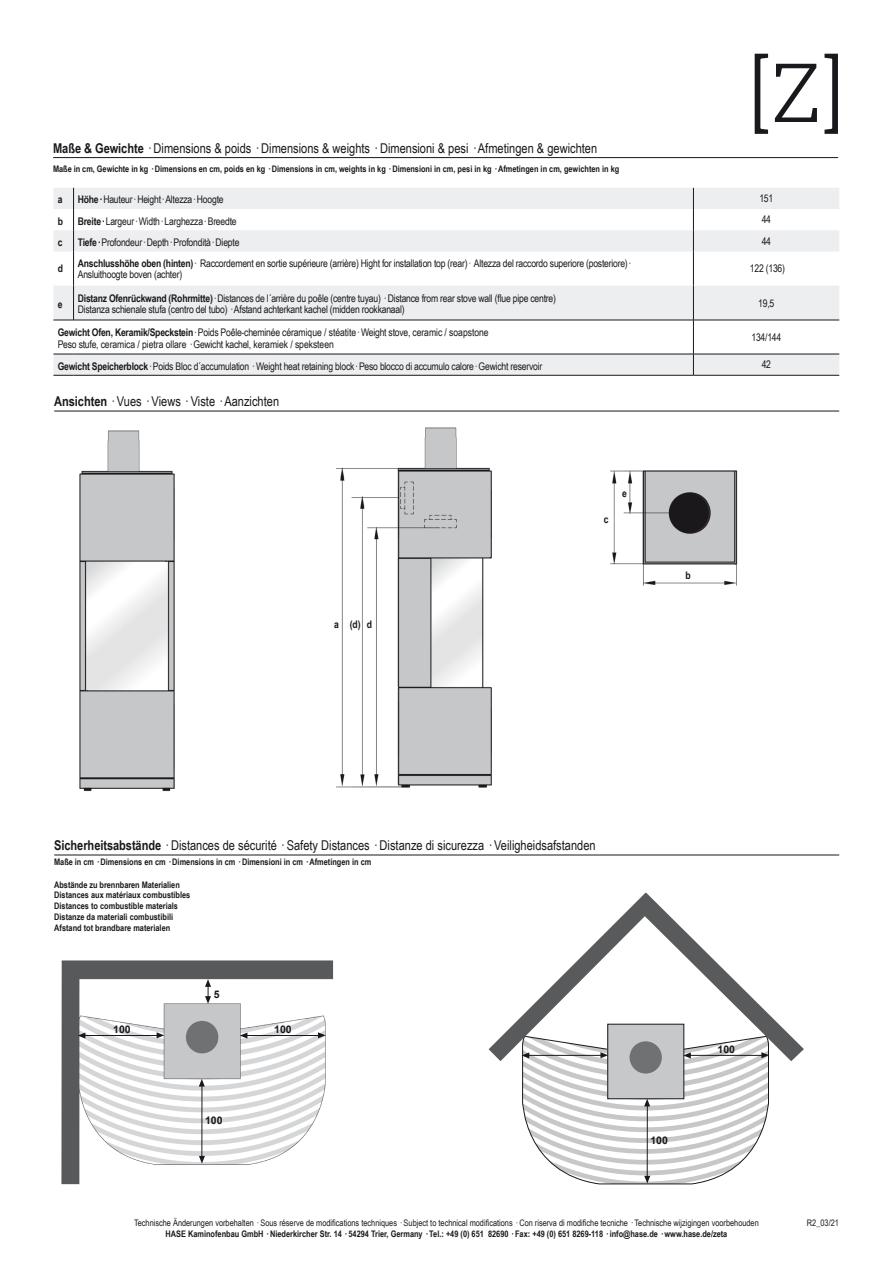
<style>
.page{position:relative;width:893px;height:1263px;background:#fff}
.page>*{position:absolute;margin:0;border:0;box-sizing:border-box;transform-origin:0 0}
.t1{font:300 92.4px "Adelle";color:#1a181c}
.t2{font:13.5px "Arial Narrow";color:#1a181c}
.t3{font:10.5px/10.5px "Arial Narrow";letter-spacing:-.02em;color:#1a181c}
.t4{font:700 10.5px "Arial";color:#1a181c}
.t5{font:700 10.5px "Arial Narrow";color:#1a181c}
.t6{font:700 9px/10.8px "Arial Narrow";color:#1a181c}
.t7{font:9px "Arial Narrow";color:#1a181c}
.s1{font-size:80.4px}
.s2{font-weight:700}
.s3{color:#df007c}
.s4{font-style:inherit}
</style>
<div class="page">
<hr style="left:53px;top:157px;width:785px;height:1px;background:#1a181c">
<svg style="left:53px;top:188px;width:786px;height:187px;fill:#edeeef"></svg>
<svg style="left:73px;top:188px;width:1px;height:64px"></svg>
<hr style="left:73px;top:252px;width:1px;height:34px;background:#1a181c">
<hr style="left:73px;top:286px;width:1px;height:34px;background:#1a181c">
<svg style="left:693px;top:188px;width:1px;height:64px"></svg>
<hr style="left:693px;top:252px;width:1px;height:34px;background:#1a181c">
<hr style="left:693px;top:286px;width:1px;height:34px;background:#1a181c">
<hr style="left:693px;top:320px;width:1px;height:34px;background:#1a181c">
<svg style="left:693px;top:355px;width:1px;height:20px"></svg>
<svg style="left:53px;top:320px;width:21px;height:1px"></svg>
<hr style="left:74px;top:320px;width:619px;height:1px;background:#1a181c">
<hr style="left:693px;top:320px;width:146px;height:1px;background:#1a181c">
<svg style="left:53px;top:354px;width:21px;height:1px"></svg>
<hr style="left:74px;top:354px;width:619px;height:1px;background:#1a181c">
<hr style="left:693px;top:354px;width:146px;height:1px;background:#1a181c">
<svg style="left:53px;top:375px;width:21px;height:1px"></svg>
<hr style="left:74px;top:375px;width:619px;height:1px;background:#1a181c">
<hr style="left:693px;top:375px;width:146px;height:1px;background:#1a181c">
<img style="left:79px;top:431px;width:96px;height:361px">
<img style="left:335px;top:427px;width:157px;height:361px">
<img style="left:610px;top:470px;width:128px;height:116px">
<hr style="left:54px;top:855px;width:785px;height:1px;background:#1a181c">
<hr style="left:54px;top:411px;width:785px;height:1px;background:#1a181c">
<svg style="left:489px;top:892px;width:315px;height:169px"></svg>
<svg style="left:522px;top:1036px;width:247px;height:148px"></svg>
<img style="left:61px;top:960px;width:272px;height:225px">
<svg style="left:78px;top:1032px;width:7px;height:6px"></svg>
<hr style="left:83px;top:1035px;width:77px;height:1px;background:#1a181c">
<svg style="left:157px;top:1032px;width:7px;height:6px"></svg>
<svg style="left:240px;top:1032px;width:7px;height:6px"></svg>
<hr style="left:246px;top:1035px;width:76px;height:1px;background:#1a181c">
<svg style="left:318px;top:1032px;width:8px;height:6px"></svg>
<svg style="left:199px;top:1156px;width:6px;height:7px"></svg>
<hr style="left:201px;top:1086px;width:1px;height:71px;background:#1a181c">
<svg style="left:199px;top:1079px;width:6px;height:7px"></svg>
<svg style="left:205px;top:979px;width:6px;height:25px"></svg>
<h1 class="t1" style="left:748px;top:32px;width:97px">[<span class="s1">Z</span>]</h1>
<p class="t2" style="left:53px;top:138px;width:546px"><span class="s2">Maße &amp; Gewichte</span> · Dimensions &amp; poids · Dimensions &amp; weights · Dimensioni &amp; pesi · Afmetingen &amp; gewichten</p>
<p class="t6" style="left:53px;top:163px;width:568px">Maße in cm, Gewichte in kg · Dimensions en cm, poids en kg · Dimensions in cm, weights in kg · Dimensioni in cm, pesi in kg · Afmetingen in cm, gewichten in kg</p>
<p class="t5" style="left:58px;top:192px;width:6px">a</p>
<p class="t3" style="left:78px;top:194px;width:147px"><span class="s2">Höhe·</span> Hauteur· Height· Altezza· Hoogte</p>
<p class="t3" style="left:759px;top:193px;width:15px">151</p>
<p class="t5" style="left:58px;top:213px;width:7px">b</p>
<p class="t3" style="left:78px;top:215px;width:160px"><span class="s2">Breite·</span> Largeur· Width· Larghezza· Breedte</p>
<p class="t3" style="left:762px;top:214px;width:11px">44</p>
<p class="t5" style="left:58px;top:234px;width:6px">c</p>
<p class="t3" style="left:78px;top:236px;width:163px"><span class="s2">Tiefe·</span> Profondeur· Depth· Profondità· Diepte</p>
<p class="t3" style="left:762px;top:235px;width:11px">44</p>
<p class="t5" style="left:58px;top:261px;width:7px">d</p>
<p class="t3" style="left:78px;top:258px;width:554px"><span class="s2">Anschlusshöhe oben (hinten)</span>· Raccordement en sortie supérieure (arrière) Hight for installation top (rear)<span class="s3">·</span> <span class="s4">A</span>ltezza del raccordo superiore (posteriore)·<br>Ansluithoogte boven (achter)</p>
<p class="t3" style="left:750px;top:263px;width:37px">122 (136)</p>
<p class="t5" style="left:58px;top:296px;width:6px">e</p>
<p class="t3" style="left:78px;top:293px;width:480px"><span class="s2">Distanz Ofenrückwand (Rohrmitte)</span>· Distances de l´arrière du poêle (centre tuyau) · Distance from rear stove wall (flue pipe centre)<br>Distanza schienale stufa (centro del tubo) · Afstand achterkant kachel (midden rookkanaal)</p>
<p class="t3" style="left:758px;top:297px;width:18px">19,5</p>
<p class="t3" style="left:58px;top:325px;width:432px;line-height:12.6px"><span class="s2">Gewicht Ofen, Keramik/Speckstein</span>· Poids Poêle-cheminée céramique / stéatite· Weight stove, ceramic / soapstone<br>Peso stufe, ceramica / pietra ollare · Gewicht kachel, keramiek / speksteen</p>
<p class="t3" style="left:751px;top:331px;width:31px">134/144</p>
<p class="t3" style="left:58px;top:360px;width:486px"><span class="s2">Gewicht Speicherblock</span>· Poids Bloc d´accumulation · Weight heat retaining block· Peso blocco di accumulo calore· Gewicht reservoir</p>
<p class="t3" style="left:762px;top:359px;width:11px">42</p>
<p class="t2" style="left:54px;top:392px;width:226px"><span class="s2">Ansichten</span> · Vues · Views · Viste · Aanzichten</p>
<p class="t5" style="left:334px;top:616px;width:39px">a (d) d</p>
<p class="t5" style="left:604px;top:511px;width:6px">c</p>
<p class="t5" style="left:622px;top:486px;width:6px">e</p>
<p class="t5" style="left:686px;top:567px;width:7px">b</p>
<p class="t2" style="left:54px;top:836px;width:543px"><span class="s2">Sicherheitsabstände</span> · Distances de sécurité · Safety Distances · Distanze di sicurezza · Veiligheidsafstanden</p>
<p class="t6" style="left:54px;top:879px;width:138px">Abstände zu brennbaren Materialien Distances aux matériaux combustibles Distances to combustible materials Distanze da materiali combustibili Afstand tot brandbare materialen</p>
<p class="t6" style="left:54px;top:856px;width:319px">Maße in cm · Dimensions en cm · Dimensions in cm · Dimensioni in cm · Afmetingen in cm</p>
<p class="t4" style="left:214px;top:987px;width:7px">5</p>
<p class="t4" style="left:113px;top:1022px;width:19px">100</p>
<p class="t4" style="left:274px;top:1022px;width:19px">100</p>
<p class="t4" style="left:205px;top:1113px;width:19px">100</p>
<p class="t4" style="left:650px;top:1133px;width:19px">100</p>
<p class="t4" style="left:718px;top:1042px;width:19px">100</p>
<p class="t7" style="left:134px;top:1216px;width:626px">Technische Änderungen vorbehalten · Sous réserve de modifications techniques · Subject to technical modifications · Con riserva di modifiche tecniche · Technische wijzigingen voorbehouden</p>
<p class="t6" style="left:166px;top:1228px;width:563px">HASE Kaminofenbau GmbH · Niederkircher Str. 14 · 54294 Trier, Germany · Tel.: +49 (0) 651 82690 · Fax: +49 (0) 651 8269-118 · info@hase.de · www.hase.de/zeta</p>
<p class="t7" style="left:807px;top:1216px;width:34px">R2_03/21</p>
</div>
